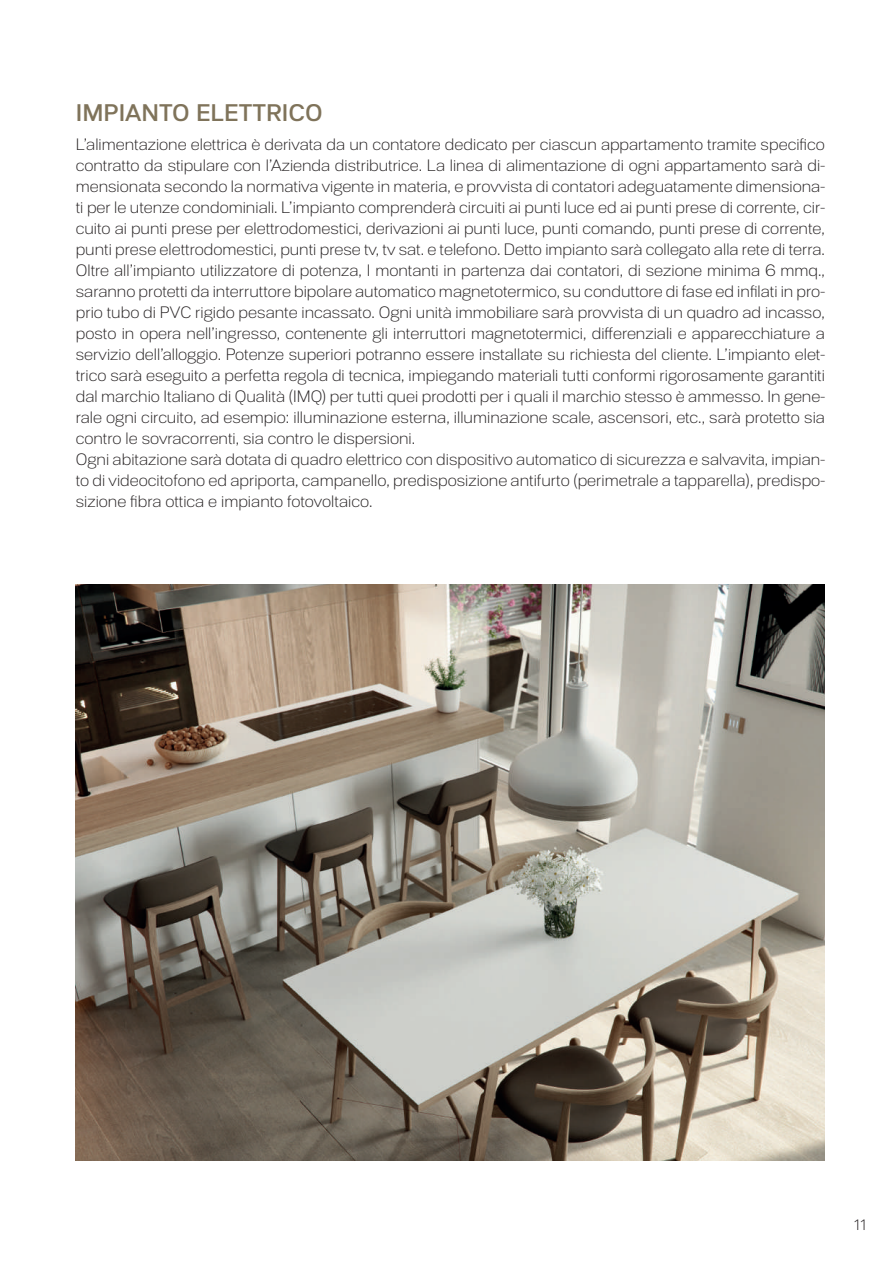
<style>
.page{position:relative;width:893px;height:1263px;background:#fff}
.page>*{position:absolute;margin:0;border:0;box-sizing:border-box;transform-origin:0 0}
.t1{font:500 24px "Substance";color:#7f735a}
.t2{font:200 16.5px/21px "Substance";color:#231f20}
.t3{font:200 15px "Substance";color:#231f20}
</style>
<div class="page">
<img style="left:76px;top:584px;width:749px;height:577px">
<h1 class="t1" style="left:76px;top:99px;width:249px">IMPIANTO ELETTRICO</h1>
<p class="t2" style="left:76px;top:135px;width:751px">L’alimentazione elettrica è derivata da un contatore dedicato per ciascun appartamento tramite specifico contratto da stipulare con l’Azienda distributrice. La linea di alimentazione di ogni appartamento sarà di&shy;mensionata secondo la normativa vigente in materia, e provvista di contatori adeguatamente dimensiona&shy;ti per le utenze condominiali. L’impianto comprenderà circuiti ai punti luce ed ai punti prese di corrente, cir&shy;cuito ai punti prese per elettrodomestici, derivazioni ai punti luce, punti comando, punti prese di corrente, punti prese elettrodomestici, punti prese tv, tv sat. e telefono. Detto impianto sarà collegato alla rete di terra.<br>Oltre all’impianto utilizzatore di potenza, I montanti in partenza dai contatori, di sezione minima 6 mmq., saranno protetti da interruttore bipolare automatico magnetotermico, su conduttore di fase ed infilati in pro&shy;prio tubo di PVC rigido pesante incassato. Ogni unità immobiliare sarà provvista di un quadro ad incasso, posto in opera nell’ingresso, contenente gli interruttori magnetotermici, differenziali e apparecchiature a servizio dell’alloggio. Potenze superiori potranno essere installate su richiesta del cliente. L’impianto elet&shy;trico sarà eseguito a perfetta regola di tecnica, impiegando materiali tutti conformi rigorosamente garantiti dal marchio Italiano di Qualità (IMQ) per tutti quei prodotti per i quali il marchio stesso è ammesso. In gene&shy;rale ogni circuito, ad esempio: illuminazione esterna, illuminazione scale, ascensori, etc., sarà protetto sia contro le sovracorrenti, sia contro le dispersioni.<br>Ogni abitazione sarà dotata di quadro elettrico con dispositivo automatico di sicurezza e salvavita, impian&shy;to di videocitofono ed apriporta, campanello, predisposizione antifurto (perimetrale a tapparella), predispo&shy;sizione fibra ottica e impianto fotovoltaico.</p>
<p class="t3" style="left:854px;top:1216px;width:13px">11</p>
</div>
